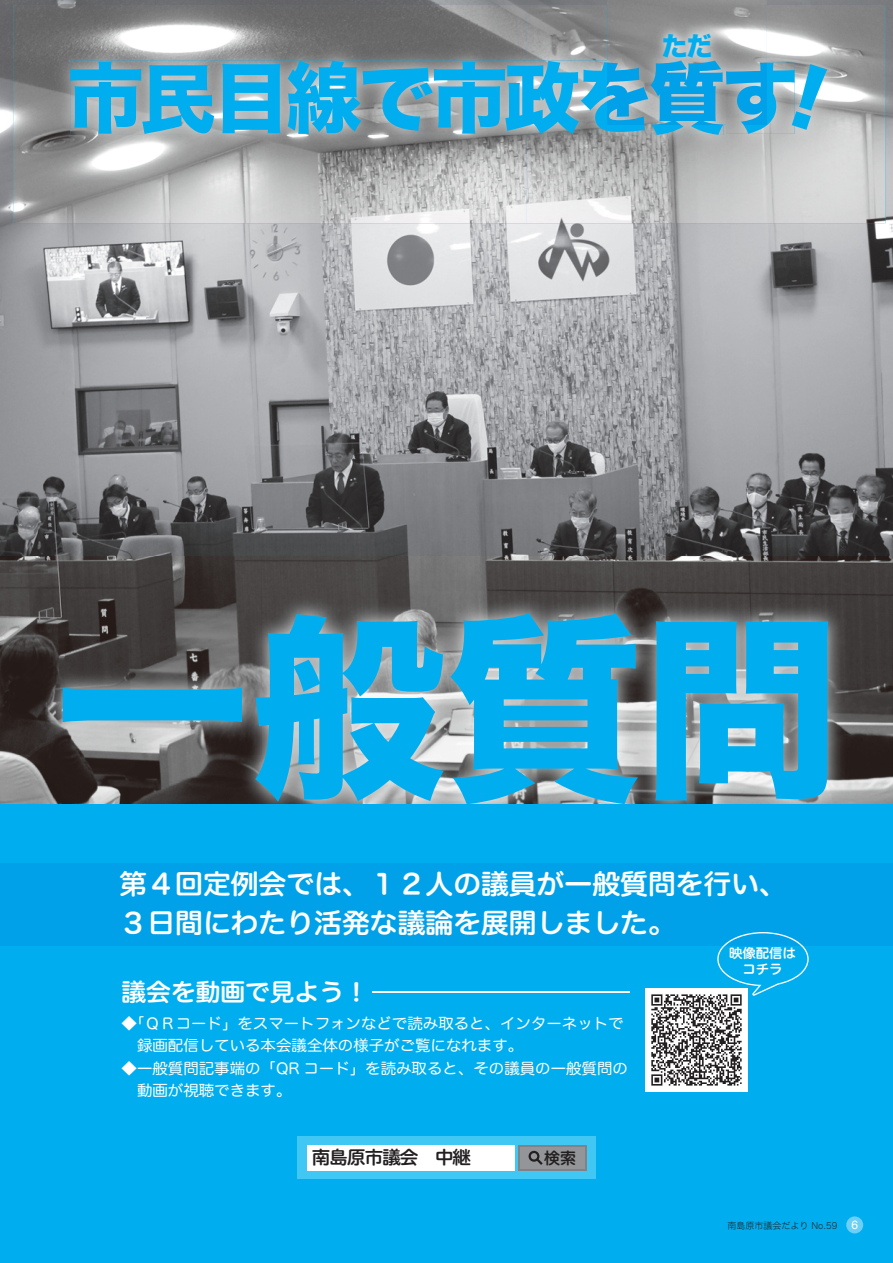
<style>
.page{position:relative;width:893px;height:1263px;background:#00aeef}
.page>*{position:absolute;margin:0;border:0;box-sizing:border-box;transform-origin:0 0}
.t1{font:196.5px "Hira Kaku Std W8";color:#00aeef}
.t2{font:76.5px "Hira Kaku Std W8";letter-spacing:-.05em;color:#00aeef}
.t3{font:27px/39px "Hira Maru Std W6";color:#fff}
.t4{font:26.25px "Hira Kaku Std W8";color:#00aeef}
.t5{font:24px "Hira Maru Std W6";color:#fff}
.t6{font:18px "Hira Maru Std W6";letter-spacing:-.05em;color:#231f20}
.t7{font:15.9px "Hira Maru Std W6";color:#231f20}
.t8{font:15px/22.5px "Hira Maru Std W4";color:#fff}
.t9{font:13.05px/17px "Hira Maru Std W6";color:#fff;text-align:center}
.t10{font:9px "Hira Maru Std W2";color:#231f20}
.s1{font-family:"Helvetica";font-size:12px;color:#fff}
</style>
<div class="page">
<div style="left:846px;top:1216px;width:17px;height:17px;background:#6bcff6;border-radius:50%"></div>
<img style="left:0;top:0;width:893px;height:945px">
<img style="left:0;top:556px;width:893px;height:248px">
<img style="left:13px;top:5px;width:616px;height:218px">
<img style="left:732px;top:5px;width:153px;height:218px">
<img style="left:629px;top:125px;width:103px;height:98px">
<img style="left:70px;top:60px;width:654px;height:75px">
<img style="left:726px;top:63px;width:69px;height:71px">
<img style="left:607px;top:0;width:159px;height:125px">
<img style="left:607px;top:60px;width:117px;height:65px">
<img style="left:726px;top:63px;width:40px;height:62px">
<div style="left:298px;top:1136px;width:298px;height:43px;background:#40c7f4"></div>
<div style="left:308px;top:1145px;width:207px;height:25px;background:#fff"></div>
<svg style="left:518px;top:1145px;width:68px;height:25px"></svg>
<div style="left:520px;top:1147px;width:64px;height:21px;background:#939598"></div>
<svg style="left:529px;top:1151px;width:14px;height:14px"></svg>
<hr style="left:372px;top:991px;width:257px;height:2px;background:#fff">
<svg style="left:717px;top:932px;width:92px;height:64px"></svg>
<img style="left:645px;top:989px;width:103px;height:102px">
<div style="left:0;top:804px;width:893px;height:59px;background:#00aeef"></div>
<svg style="left:790px;top:63px;width:37px;height:67px;background:#c9cacb"></svg>
<h3 class="t4" style="left:662px;top:31px;width:53px">ただ</h3>
<h2 class="t2" style="left:67px;top:56px;width:733px">市民目線で市政を質す</h2>
<h1 class="t1" style="left:54px;top:600px;width:787px">一般質問</h1>
<h3 class="t3" style="left:120px;top:865px;width:669px">第４回定例会では、１２人の議員が一般質問を行い、<br>３日間にわたり活発な議論を展開しました。</h3>
<h3 class="t5" style="left:122px;top:974px;width:249px">議会を動画で見よう！</h3>
<p class="t8" style="left:122px;top:1012px;width:504px">◆「ＱＲコード」をスマートフォンなどで読み取ると、インターネットで　録画配信している本会議全体の様子がご覧になれます。</p>
<p class="t8" style="left:122px;top:1057px;width:508px">◆一般質問記事端の「QR コード」を読み取ると、その議員の一般質問の　動画が視聴できます。</p>
<p class="t6" style="left:312px;top:1144px;width:161px">南島原市議会　中継</p>
<p class="t7" style="left:544px;top:1145px;width:33px">検索</p>
<p class="t9" style="left:729px;top:944px;width:68px">映像配信はコチラ</p>
<p class="t10" style="left:727px;top:1219px;width:132px">南島原市議会だより No.59 <span class="s1">6</span></p>
</div>
